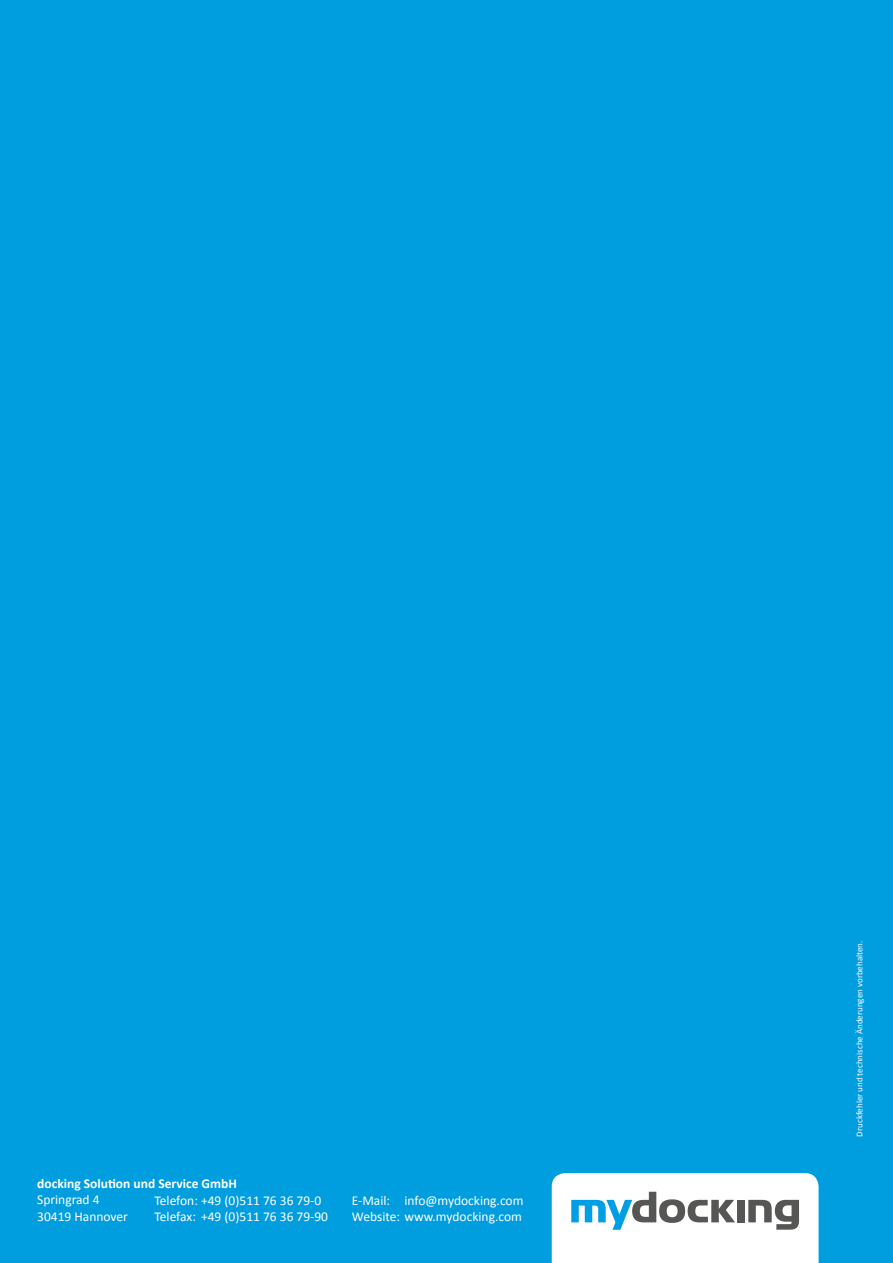
<style>
.page{position:relative;width:893px;height:1263px;background:#009ddf}
.page>*{position:absolute;margin:0;border:0;box-sizing:border-box;transform-origin:0 0}
.t1{font:13.5px/16.5px "Calibri";color:#fff}
.t2{font:700 13.5px "Calibri";color:#fff}
.t3{font:9px "Calibri";color:#fff}
</style>
<div class="page">
<svg style="left:552px;top:1173px;width:266px;height:90px"></svg>
<p class="t2" style="left:37px;top:1175px;width:201px">docking Solution und Service GmbH</p>
<p class="t1" style="left:37px;top:1191px;width:92px">Springrad 4<br>30419 Hannover</p>
<p class="t1" style="left:154px;top:1191px;width:175px">Telefon: +49 (0)511 76 36 79-0<br>Telefax: +49 (0)511 76 36 79-90</p>
<p class="t1" style="left:352px;top:1191px;width:173px">E-Mail: info@mydocking.com<br>Website: www.mydocking.com</p>
<p class="t3" style="left:854px;top:1136px;width:197px;rotate:-90deg">Druckfehler und technische Änderungen vorbehalten.</p>
</div>
